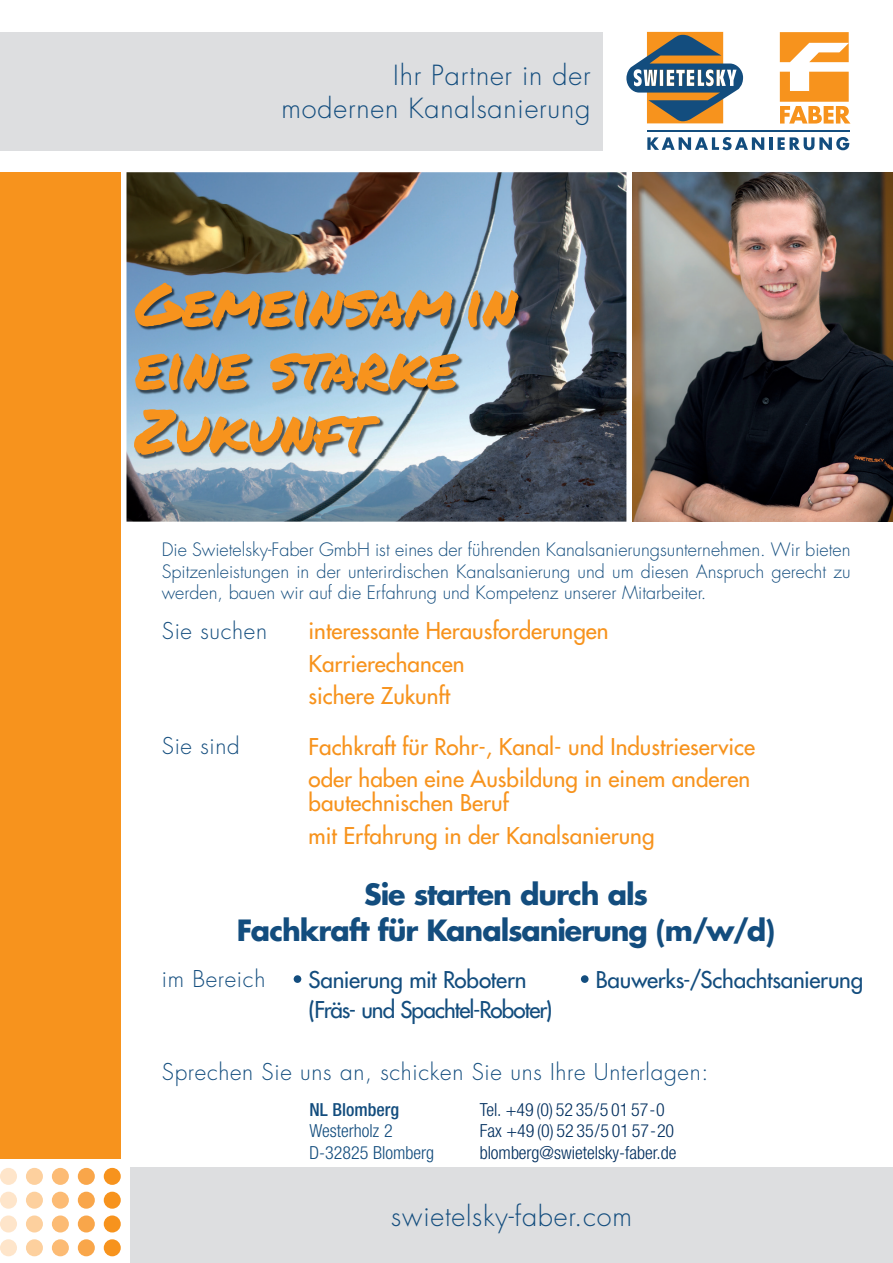
<style>
.page{position:relative;width:893px;height:1263px;background:#fff}
.page>*{position:absolute;margin:0;border:0;box-sizing:border-box;transform-origin:0 0}
.t1{font:60px/63px "Permanent Marker";letter-spacing:-.01em;color:#f7931d}
.t2{font:700 28.5px/36px "Futura";letter-spacing:-.04em;color:#134d7e;text-align:center}
.t3{font:300 27px/32.4px "Futura";letter-spacing:.03em;color:#134d7e;text-align:right}
.t4{font:22.5px/32.5px "Futura";color:#f7931d}
.t5{font:22.5px/30px "Futura";letter-spacing:-.015em;color:#134d7e}
.t6{font:300 22.5px "Futura";letter-spacing:.03em;color:#134d7e}
.t7{font:300 18px/21.6px "Futura";color:#134d7e;text-align:justify}
.t8{font:300 condensed 18px/21.6px "Helvetica Neue LT";color:#002e5e}
.t9{font:300 condensed 18px/21.6px "Helvetica Neue LT";color:#134d7e}
.t10{font:500 condensed 18px "Helvetica Neue LT";color:#134d7e}
</style>
<div class="page">
<div style="left:0;top:173px;width:121px;height:986px;background:#f7931d"></div>
<div style="left:130px;top:1168px;width:763px;height:95px;background:#dddee0"></div>
<div style="left:104px;top:1239px;width:17px;height:17px;background:#f7931d;border-radius:50%"></div>
<div style="left:104px;top:1215px;width:17px;height:17px;background:#f7931d;border-radius:50%"></div>
<div style="left:78px;top:1239px;width:17px;height:17px;background:#f9a64a;border-radius:50%"></div>
<div style="left:78px;top:1215px;width:17px;height:17px;background:#f9a64a;border-radius:50%"></div>
<div style="left:52px;top:1239px;width:17px;height:17px;background:#fcbb74;border-radius:50%"></div>
<div style="left:52px;top:1215px;width:17px;height:17px;background:#fcbb74;border-radius:50%"></div>
<div style="left:26px;top:1239px;width:17px;height:17px;background:#fdd09e;border-radius:50%"></div>
<div style="left:26px;top:1215px;width:17px;height:17px;background:#fdd09e;border-radius:50%"></div>
<div style="left:0;top:1239px;width:17px;height:17px;background:#fee5ca;border-radius:50%"></div>
<div style="left:0;top:1215px;width:17px;height:17px;background:#fee5ca;border-radius:50%"></div>
<div style="left:104px;top:1192px;width:17px;height:17px;background:#f7931d;border-radius:50%"></div>
<div style="left:104px;top:1168px;width:17px;height:17px;background:#f7931d;border-radius:50%"></div>
<div style="left:78px;top:1192px;width:17px;height:17px;background:#f9a64a;border-radius:50%"></div>
<div style="left:78px;top:1168px;width:17px;height:17px;background:#f9a64a;border-radius:50%"></div>
<div style="left:52px;top:1192px;width:17px;height:17px;background:#fcbb74;border-radius:50%"></div>
<div style="left:52px;top:1168px;width:17px;height:17px;background:#fcbb74;border-radius:50%"></div>
<div style="left:26px;top:1192px;width:17px;height:17px;background:#fdd09e;border-radius:50%"></div>
<div style="left:26px;top:1168px;width:17px;height:17px;background:#fdd09e;border-radius:50%"></div>
<div style="left:0;top:1192px;width:17px;height:17px;background:#fee5ca;border-radius:50%"></div>
<div style="left:0;top:1168px;width:17px;height:17px;background:#fee5ca;border-radius:50%"></div>
<img style="left:126px;top:172px;width:500px;height:350px">
<img style="left:632px;top:172px;width:261px;height:350px">
<svg style="left:647px;top:137px;width:117px;height:13px"></svg>
<hr style="left:769px;top:137px;width:4px;height:13px;background:#134d7e">
<svg style="left:778px;top:137px;width:71px;height:13px"></svg>
<svg style="left:780px;top:32px;width:70px;height:92px"></svg>
<hr style="left:647px;top:130px;width:203px;height:2px;background:#134d7e">
<svg style="left:626px;top:32px;width:117px;height:91px"></svg>
<div style="left:0;top:32px;width:603px;height:118px;background:#dddee0"></div>
<img style="left:135px;top:283px;width:388px;height:176px">
<div style="left:294px;top:975px;width:7px;height:8px;background:#134d7e;border-radius:50%"></div>
<div style="left:581px;top:975px;width:8px;height:8px;background:#134d7e;border-radius:50%"></div>
<h3 class="t3" style="left:282px;top:60px;width:310px">Ihr Partner in der modernen Kanalsanierung</h3>
<h1 class="t1" style="left:135px;top:271px;width:384px">Gemeinsam in eine starke<br>Zukunft</h1>
<p class="t7" style="left:162px;top:539px;width:690px">Die Swietelsky-Faber GmbH ist eines der führenden Kanalsanierungsunternehmen. Wir bieten Spitzenleistungen in der unterirdischen Kanalsanierung und um diesen Anspruch gerecht zu werden, bauen wir auf die Erfahrung und Kompetenz unserer Mitarbeiter.</p>
<p class="t6" style="left:162px;top:617px;width:107px">Sie suchen</p>
<p class="t4" style="left:309px;top:615px;width:302px">interessante Herausforderungen<br>Karrierechancen<br>sichere Zukunft</p>
<p class="t6" style="left:162px;top:732px;width:80px">Sie sind</p>
<p class="t4" style="left:309px;top:730px;width:448px">Fachkraft für Rohr-, Kanal- und Industrieservice oder haben eine Ausbildung in einem anderen</p>
<p class="t4" style="left:309px;top:787px;width:348px">bautechnischen Beruf<br>mit Erfahrung in der Kanalsanierung</p>
<h2 class="t2" style="left:237px;top:875px;width:540px">Sie starten durch als<br>Fachkraft für Kanalsanierung (m/w/d)</h2>
<p class="t6" style="left:162px;top:965px;width:105px">im Bereich</p>
<p class="t5" style="left:309px;top:965px;width:245px">Sanierung mit Robotern (Fräs- und Spachtel-Roboter)</p>
<p class="t5" style="left:596px;top:965px;width:269px">Bauwerks-/Schachtsanierung</p>
<p class="t6" style="left:162px;top:1058px;width:548px">Sprechen Sie uns an, schicken Sie uns Ihre Unterlagen:</p>
<p class="t10" style="left:310px;top:1098px;width:91px">NL Blomberg</p>
<p class="t9" style="left:310px;top:1120px;width:126px">Westerholz 2<br>D-32825 Blomberg</p>
<p class="t8" style="left:480px;top:1098px;width:198px">Tel. +49 (0) 52 35/5 01 57-0<br>Fax +49 (0) 52 35/5 01 57-20 blomberg@swietelsky-faber.de</p>
<h3 class="t3" style="left:391px;top:1200px;width:242px">swietelsky-faber.com</h3>
</div>
